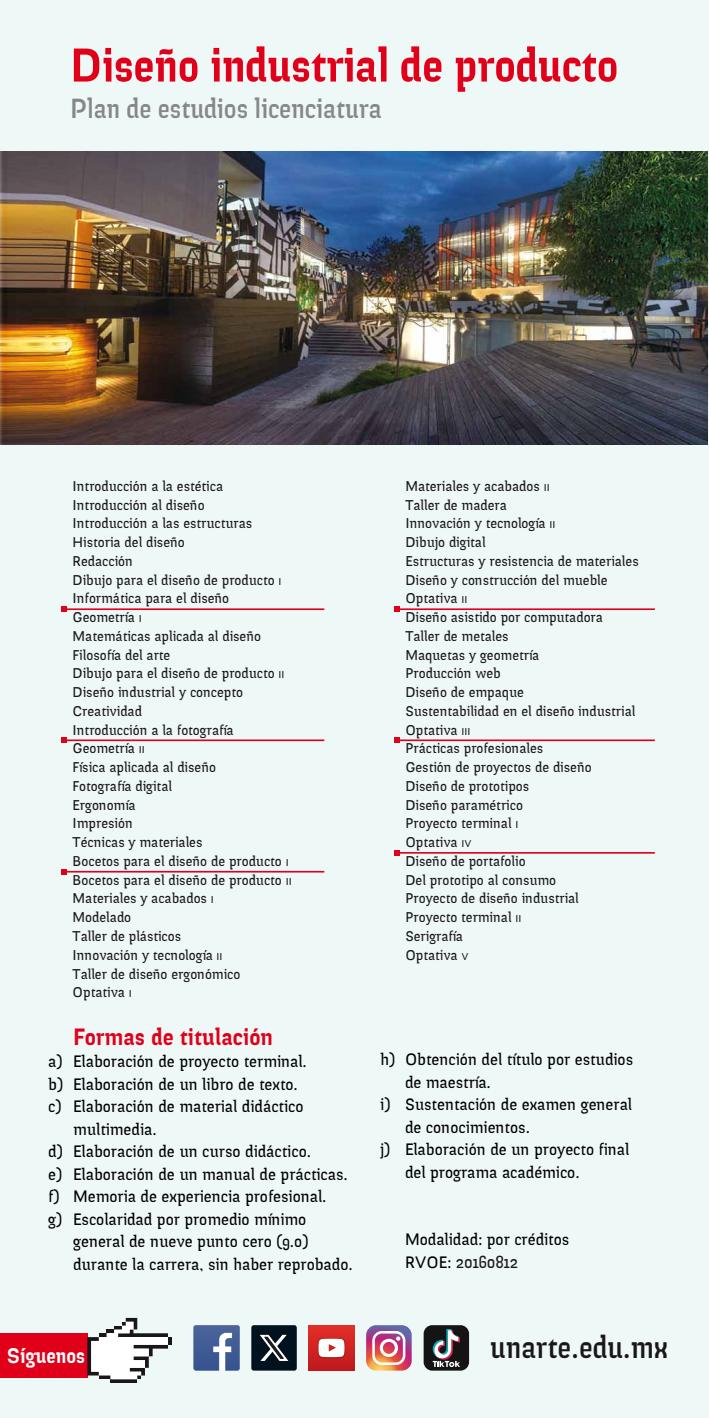
<style>
.page{position:relative;width:709px;height:1418px;background:#fff}
.page>*{position:absolute;margin:0;border:0;box-sizing:border-box;transform-origin:0 0}
.t1{font:50px "un Arte Logo Negra";color:#e1001a}
.t2{font:33.25px "un Arte Logo Gris";color:#1a171b}
.t3{font:29.25px "un Arte Logo Gris";color:#868789}
.t4{font:25px "un Arte Texto Negra";color:#e1001a}
.t5{font:22.5px "un Arte Logo Negra";color:#fff}
.t6{font:18.75px "un Arte Texto Blanca";color:#1a171b}
.t7{font:17.5px "un Arte Texto Blanca";color:#000}
.t8{font:15px/18.8px "un Arte Texto Blanca";color:#1a171b}
.s1{font-size:10.5px}
.s2{font-size:17.5px;color:#000}
</style>
<div class="page">
<div style="left:0;top:0;width:709px;height:1417px;background:#eef8f7"></div>
<hr style="left:64px;top:608px;width:260px;height:2px;background:#e1001a">
<svg style="left:62px;top:606px;width:5px;height:6px"></svg>
<hr style="left:64px;top:739px;width:260px;height:2px;background:#e1001a">
<svg style="left:62px;top:737px;width:5px;height:6px"></svg>
<hr style="left:64px;top:870px;width:260px;height:2px;background:#e1001a">
<svg style="left:62px;top:869px;width:5px;height:5px"></svg>
<hr style="left:397px;top:608px;width:258px;height:2px;background:#e1001a">
<svg style="left:394px;top:606px;width:6px;height:6px"></svg>
<hr style="left:397px;top:739px;width:258px;height:2px;background:#e1001a">
<svg style="left:394px;top:737px;width:6px;height:6px"></svg>
<hr style="left:397px;top:852px;width:258px;height:1px;background:#e1001a">
<svg style="left:394px;top:850px;width:6px;height:5px"></svg>
<img style="left:0;top:152px;width:707px;height:293px">
<div style="left:0;top:1332px;width:87px;height:45px;background:#e1001a"></div>
<svg style="left:110px;top:1379px;width:27px;height:4px"></svg>
<svg style="left:87px;top:1317px;width:85px;height:62px"></svg>
<svg style="left:193px;top:1325px;width:47px;height:45px;background:#6077a6"></svg>
<div style="left:309px;top:1325px;width:45px;height:45px;background:linear-gradient(to bottom,#e32f28,#bf191d)"></div>
<img style="left:317px;top:1337px;width:28px;height:21px">
<svg style="left:318px;top:1338px;width:26px;height:19px"></svg>
<svg style="left:366px;top:1325px;width:46px;height:45px;background:#cb8094"></svg>
<div style="left:251px;top:1325px;width:46px;height:45px;background:#00121e;border-radius:3px"></div>
<svg style="left:260px;top:1334px;width:28px;height:26px"></svg>
<div style="left:423px;top:1325px;width:46px;height:45px;background:#151415;border-radius:9px"></div>
<svg style="left:432px;top:1329px;width:28px;height:37px"></svg>
<h1 class="t1" style="left:70px;top:25px;width:549px">Diseño industrial de producto</h1>
<h3 class="t3" style="left:70px;top:85px;width:313px">Plan de estudios licenciatura</h3>
<p class="t8" style="left:73px;top:476px;width:220px">Introducción a la estética<br>Introducción al diseño<br>Introducción a las estructuras<br>Historia del diseño<br>Redacción<br>Dibujo para el diseño de producto <span class="s1">I<br></span>Informática para el diseño<br>Geometría <span class="s1">I<br></span>Matemáticas aplicada al diseño<br>Filosofía del arte<br>Dibujo para el diseño de producto <span class="s1">II<br></span>Diseño industrial y concepto<br>Creatividad<br>Introducción a la fotografía<br>Geometría <span class="s1">II<br></span>Física aplicada al diseño<br>Fotografía digital<br>Ergonomía<br>Impresión<br>Técnicas y materiales<br>Bocetos para el diseño de producto <span class="s1">I<br></span>Bocetos para el diseño de producto <span class="s1">II<br></span>Materiales y acabados <span class="s1">I<br></span>Modelado<br>Taller de plásticos<br>Innovación y tecnología <span class="s1">II<br></span>Taller de diseño ergonómico<br>Optativa <span class="s1">I</span></p>
<p class="t8" style="left:405px;top:476px;width:235px">Materiales y acabados <span class="s1">II<br></span>Taller de madera<br>Innovación y tecnología <span class="s1">II<br></span>Dibujo digital<br>Estructuras y resistencia de materiales<br>Diseño y construcción del mueble<br>Optativa <span class="s1">II<br></span>Diseño asistido por computadora<br>Taller de metales<br>Maquetas y geometría<br>Producción web<br>Diseño de empaque<br>Sustentabilidad en el diseño industrial<br>Optativa <span class="s1">III<br></span>Prácticas profesionales<br>Gestión de proyectos de diseño<br>Diseño de prototipos<br>Diseño paramétrico<br>Proyecto terminal <span class="s1">I<br></span>Optativa <span class="s1">IV<br></span>Diseño de portafolio<br>Del prototipo al consumo<br>Proyecto de diseño industrial<br>Proyecto terminal <span class="s1">II<br></span>Serigrafía<br>Optativa <span class="s1">V</span></p>
<h3 class="t4" style="left:73px;top:1022px;width:202px">Formas de titulación</h3>
<p class="t7" style="left:48px;top:1051px;width:260px">a) Elaboración de proyecto terminal.</p>
<p class="t7" style="left:48px;top:1074px;width:251px">b) Elaboración de un libro de texto.</p>
<p class="t7" style="left:48px;top:1096px;width:257px">c) Elaboración de material didáctico</p>
<p class="t7" style="left:73px;top:1119px;width:85px">multimedia.</p>
<p class="t7" style="left:48px;top:1141px;width:264px">d) Elaboración de un curso didáctico.</p>
<p class="t7" style="left:48px;top:1164px;width:301px">e) Elaboración de un manual de prácticas.</p>
<p class="t7" style="left:48px;top:1186px;width:280px">f) Memoria de experiencia profesional.</p>
<p class="t7" style="left:48px;top:1209px;width:259px">g) Escolaridad por promedio mínimo</p>
<p class="t7" style="left:73px;top:1231px;width:237px">general de nueve punto cero (9.0)</p>
<p class="t7" style="left:73px;top:1254px;width:281px">durante la carrera, sin haber reprobado.</p>
<h3 class="t5" style="left:7px;top:1337px;width:80px">Síguenos</h3>
<p class="t7" style="left:380px;top:1049px;width:254px">h) Obtención del título por estudios</p>
<p class="t7" style="left:405px;top:1072px;width:87px">de maestría.</p>
<p class="t7" style="left:380px;top:1094px;width:253px">i) Sustentación de examen general</p>
<p class="t7" style="left:405px;top:1117px;width:126px">de conocimientos.</p>
<p class="t7" style="left:380px;top:1139px;width:251px">j) Elaboración de un proyecto final</p>
<p class="t7" style="left:405px;top:1162px;width:176px">del programa académico.</p>
<p class="t7" style="left:405px;top:1229px;width:166px">Modalidad: por créditos</p>
<p class="t6" style="left:405px;top:1251px;width:114px"><span class="s2">RVOE:</span> 20160812</p>
<h2 class="t2" style="left:490px;top:1320px;width:180px">unarte.edu.mx</h2>
</div>
